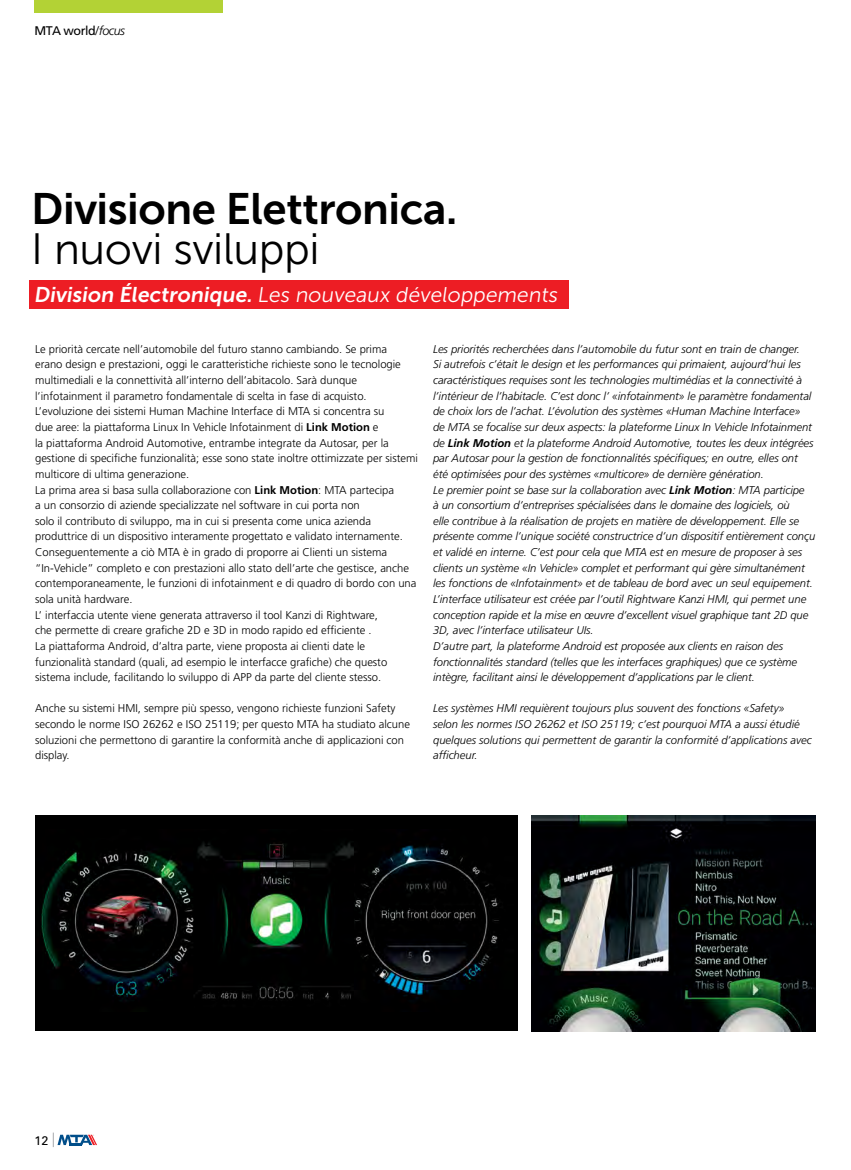
<style>
.page{position:relative;width:851px;height:1170px;background:#fff}
.page>*{position:absolute;margin:0;border:0;box-sizing:border-box;transform-origin:0 0}
.t1{font:43.75px "Museo JH Sans 700";letter-spacing:-.01em;color:#000}
.t2{font:43.75px "Museo JH Sans 300";letter-spacing:-.01em;color:#000}
.t3{font:21.25px "Museo JH Sans 300";color:#fff}
.t4{font:12.5px "Frutiger";letter-spacing:-.04em;color:#000}
.t5{font:12.5px "Univers LT Std";color:#000}
.t6{font:italic 300 11.25px/15.6px "Frutiger";letter-spacing:-.005em;color:#000}
.t7{font:300 11.25px/15.6px "Frutiger";color:#000}
.s1{font-weight:300;font-style:italic}
.s2{font-family:"Museo JH Sans 700"}
.s3{font-weight:700}
</style>
<div class="page">
<div style="left:35px;top:815px;width:482px;height:216px;background:#000"></div>
<img style="left:41px;top:842px;width:458px;height:159px">
<div style="left:29px;top:280px;width:539px;height:29px;background:#ed1d24"></div>
<div style="left:34px;top:0;width:189px;height:13px;background:#b3d235"></div>
<img style="left:531px;top:815px;width:284px;height:216px">
<svg style="left:53px;top:1132px;width:44px;height:14px"></svg>
<p class="t4" style="left:34px;top:23px;width:92px">MTA world<span class="s1">/focus</span></p>
<h1 class="t1" style="left:31px;top:185px;width:427px">Divisione Elettronica.</h1>
<h1 class="t2" style="left:31px;top:226px;width:290px">I nuovi sviluppi</h1>
<h2 class="t3" style="left:34px;top:284px;width:528px"><span class="s2">Division Électronique.</span> Les nouveaux développements</h2>
<p class="t7" style="left:35px;top:341px;width:384px">Le priorità cercate nell’automobile del futuro stanno cambiando. Se prima<br>erano design e prestazioni, oggi le caratteristiche richieste sono le tecnologie multimediali e la connettività all’interno dell’abitacolo. Sarà dunque l’infotainment il parametro fondamentale di scelta in fase di acquisto.<br>L’evoluzione dei sistemi Human Machine Interface di MTA si concentra su<br>due aree: la piattaforma Linux In Vehicle Infotainment di <span class="s3">Link Motion</span> e<br>la piattaforma Android Automotive, entrambe integrate da Autosar, per la gestione di specifiche funzionalità; esse sono state inoltre ottimizzate per sistemi multicore di ultima generazione.<br>La prima area si basa sulla collaborazione con <span class="s3">Link Motion</span>: MTA partecipa<br>a un consorzio di aziende specializzate nel software in cui porta non<br>solo il contributo di sviluppo, ma in cui si presenta come unica azienda produttrice di un dispositivo interamente progettato e validato internamente.<br>Conseguentemente a ciò MTA è in grado di proporre ai Clienti un sistema “In-Vehicle” completo e con prestazioni allo stato dell’arte che gestisce, anche contemporaneamente, le funzioni di infotainment e di quadro di bordo con una sola unità hardware.<br>L’ interfaccia utente viene generata attraverso il tool Kanzi di Rightware,<br>che permette di creare grafiche 2D e 3D in modo rapido ed efficiente .<br>La piattaforma Android, d’altra parte, viene proposta ai clienti date le funzionalità standard (quali, ad esempio le interfacce grafiche) che questo sistema include, facilitando lo sviluppo di APP da parte del cliente stesso.</p>
<p class="t7" style="left:35px;top:700px;width:376px">Anche su sistemi HMI, sempre più spesso, vengono richieste funzioni Safety secondo le norme ISO 26262 e ISO 25119; per questo MTA ha studiato alcune soluzioni che permettono di garantire la conformità anche di applicazioni con display.</p>
<p class="t6" style="left:433px;top:341px;width:383px">Les priorités recherchées dans l’automobile du futur sont en train de changer.<br>Si autrefois c’était le design et les performances qui primaient, aujourd’hui les caractéristiques requises sont les technologies multimédias et la connectivité à l’intérieur de l’habitacle. C’est donc l’ «infotainment» le paramètre fondamental de choix lors de l’achat. L’évolution des systèmes «Human Machine Interface»<br>de MTA se focalise sur deux aspects: la plateforme Linux In Vehicle Infotainment de <span class="s3">Link Motion</span> et la plateforme Android Automotive, toutes les deux intégrées par Autosar pour la gestion de fonctionnalités spécifiques; en outre, elles ont été optimisées pour des systèmes «multicore» de dernière génération.<br>Le premier point se base sur la collaboration avec <span class="s3">Link Motion</span>: MTA participe<br>à un consortium d’entreprises spécialisées dans le domaine des logiciels, où<br>elle contribue à la réalisation de projets en matière de développement. Elle se présente comme l’unique société constructrice d’un dispositif entièrement conçu et validé en interne. C’est pour cela que MTA est en mesure de proposer à ses clients un système «In Vehicle» complet et performant qui gère simultanément les fonctions de «Infotainment» et de tableau de bord avec un seul equipement.<br>L’interface utilisateur est créée par l’outil Rightware Kanzi HMI, qui permet une conception rapide et la mise en œuvre d’excellent visuel graphique tant 2D que 3D, avec l’interface utilisateur UIs.<br>D’autre part, la plateforme Android est proposée aux clients en raison des fonctionnalités standard (telles que les interfaces graphiques) que ce système intègre, facilitant ainsi le développement d’applications par le client.</p>
<p class="t6" style="left:433px;top:700px;width:380px">Les systèmes HMI requièrent toujours plus souvent des fonctions «Safety» selon les normes ISO 26262 et ISO 25119; c’est pourquoi MTA a aussi étudié quelques solutions qui permettent de garantir la conformité d’applications avec afficheur.</p>
<p class="t5" style="left:35px;top:1132px;width:15px">12</p>
</div>
